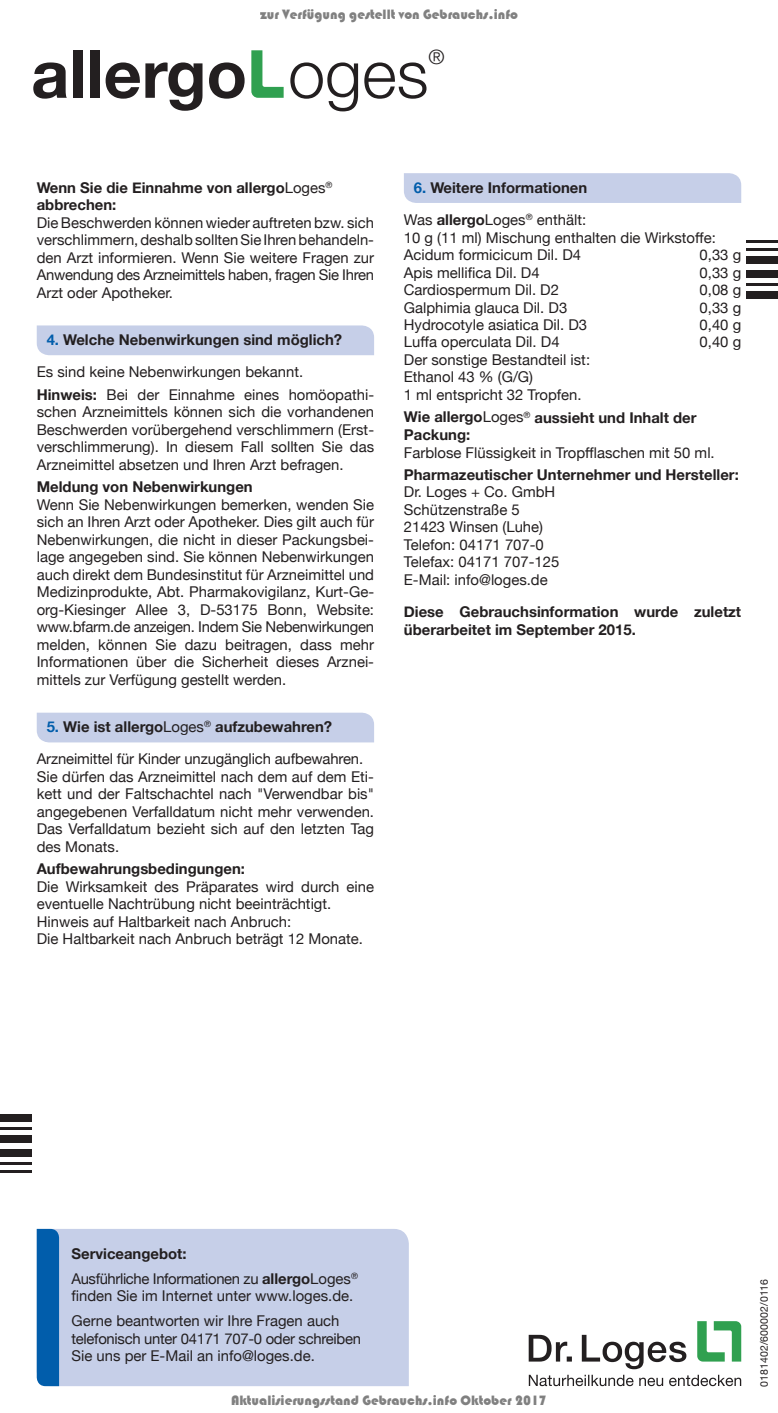
<style>
.page{position:relative;width:778px;height:1413px;background:#fff}
.page>*{position:absolute;margin:0;border:0;box-sizing:border-box;transform-origin:0 0}
.t1{font:700 66.5px "Helvetica Neue";color:#231f20}
.t2{font:300 20.12px "Helvetica Neue";color:#231f20}
.t3{font:14.88px/17.5px "Helvetica Neue";color:#231f20}
.t4{font:700 14.88px/17.5px "Helvetica Neue";color:#231f20}
.t5{font:14.88px/17.5px "Helvetica Neue";letter-spacing:-.02em;color:#231f20}
.t6{font:14.88px/25px "Helvetica Neue";letter-spacing:-.025em;color:#231f20}
.t7{font:14px "Bauhaus 93";color:rgb(0 0 0/.5)}
.t8{font:10.5px "Helvetica Neue";letter-spacing:.01em;color:#231f20}
.s1{font-weight:300}
.s2{font-weight:400}
.s3{font-weight:700;color:#015dab}
.s4{font-weight:700}
.s5{color:#015dab}
</style>
<div class="page">
<svg style="left:251px;top:50px;width:33px;height:48px"></svg>
<hr style="left:746px;top:240px;width:32px;height:3px;background:#231f20">
<hr style="left:746px;top:248px;width:32px;height:3px;background:#231f20">
<div style="left:746px;top:257px;width:32px;height:7px;background:#231f20"></div>
<hr style="left:746px;top:283px;width:32px;height:2px;background:#231f20">
<div style="left:746px;top:270px;width:32px;height:8px;background:#231f20"></div>
<div style="left:746px;top:291px;width:32px;height:8px;background:#231f20"></div>
<hr style="left:0;top:1170px;width:32px;height:3px;background:#231f20">
<hr style="left:0;top:1162px;width:32px;height:3px;background:#231f20">
<div style="left:0;top:1149px;width:32px;height:7px;background:#231f20"></div>
<hr style="left:0;top:1128px;width:32px;height:2px;background:#231f20">
<div style="left:0;top:1135px;width:32px;height:8px;background:#231f20"></div>
<div style="left:0;top:1114px;width:32px;height:8px;background:#231f20"></div>
<div style="left:37px;top:325px;width:337px;height:30px;background:#c6cfe8"></div>
<div style="left:404px;top:173px;width:337px;height:30px;background:#c6cfe8"></div>
<div style="left:37px;top:713px;width:337px;height:29px;background:#c6cfe8"></div>
<div style="left:59px;top:1229px;width:350px;height:157px;background:#c6cfe8"></div>
<div style="left:37px;top:1229px;width:22px;height:157px;background:#015dab"></div>
<svg style="left:529px;top:1335px;width:157px;height:34px"></svg>
<svg style="left:529px;top:1375px;width:212px;height:11px"></svg>
<svg style="left:697px;top:1321px;width:44px;height:40px"></svg>
<p class="t7" style="left:260px;top:7px;width:259px">zur Verfügung gestellt von Gebrauchs.info</p>
<h1 class="t1" style="left:31px;top:22px;width:399px">allergo <span class="s1">oges</span></h1>
<h2 class="t2" style="left:429px;top:40px;width:18px">®</h2>
<p class="t4" style="left:37px;top:179px;width:297px">Wenn Sie die Einnahme von allergo<span class="s2">Loges</span><sup>® </sup>abbrechen:</p>
<p class="t3" style="left:37px;top:214px;width:339px;text-align:justify">Die Beschwerden können wieder auftreten bzw. sich verschlimmern, deshalb sollten Sie Ihren behandeln&shy;den Arzt informieren. Wenn Sie weitere Fragen zur Anwendung des Arzneimittels haben, fragen Sie Ihren Arzt oder Apotheker.</p>
<p class="t3" style="left:37px;top:324px;width:307px;line-height:32.4px;text-indent:10px"><span class="s3">4.</span> <span class="s4">Welche Nebenwirkungen sind möglich?<br></span>Es sind keine Nebenwirkungen bekannt.</p>
<p class="t3" style="left:37px;top:387px;width:339px;text-align:justify"><span class="s4">Hinweis:</span> Bei der Einnahme eines homöopathi&shy;schen Arzneimittels können sich die vorhandenen Beschwerden vorübergehend verschlimmern (Erst&shy;verschlimmerung). In diesem Fall sollten Sie das Arzneimittel absetzen und Ihren Arzt befragen.</p>
<p class="t4" style="left:37px;top:478px;width:217px">Meldung von Nebenwirkungen</p>
<p class="t3" style="left:37px;top:496px;width:339px;text-align:justify">Wenn Sie Nebenwirkungen bemerken, wenden Sie sich an Ihren Arzt oder Apotheker. Dies gilt auch für Nebenwirkungen, die nicht in dieser Packungsbei&shy;lage angegeben sind. Sie können Nebenwirkungen auch direkt dem Bundesinstitut für Arzneimittel und Medizinprodukte, Abt. Pharmakovigilanz, Kurt-Ge&shy;org-Kiesinger Allee 3, D-53175 Bonn, Website: www.bfarm.de anzeigen. Indem Sie Nebenwirkungen melden, können Sie dazu beitragen, dass mehr Informationen über die Sicherheit dieses Arznei&shy;mittels zur Verfügung gestellt werden.</p>
<p class="t3" style="left:37px;top:711px;width:328px;line-height:32.4px;text-indent:10px"><span class="s3">5.</span> <span class="s4">Wie ist allergo</span>Loges<sup>®</sup> <span class="s4">aufzubewahren?<br></span>Arzneimittel für Kinder unzugänglich aufbewahren.</p>
<p class="t3" style="left:37px;top:769px;width:339px;text-align:justify">Sie dürfen das Arzneimittel nach dem auf dem Eti&shy;kett und der Faltschachtel nach "Verwendbar bis" angegebenen Verfalldatum nicht mehr verwenden.<br>Das Verfalldatum bezieht sich auf den letzten Tag des Monats.</p>
<p class="t4" style="left:37px;top:861px;width:210px">Aufbewahrungsbedingungen:</p>
<p class="t3" style="left:37px;top:879px;width:339px">Die Wirksamkeit des Präparates wird durch eine eventuelle Nachtrübung nicht beeinträchtigt.<br>Hinweis auf Haltbarkeit nach Anbruch:<br>Die Haltbarkeit nach Anbruch beträgt 12 Monate.</p>
<p class="t4" style="left:404px;top:171px;width:185px;line-height:32.4px;text-align:right"><span class="s5">6.</span> Weitere Informationen<br><span class="s2">Was</span> allergo<span class="s2">Loges</span><sup>®</sup> <span class="s2">enthält:</span></p>
<p class="t3" style="left:404px;top:229px;width:313px">10 g (11 ml) Mischung enthalten die Wirkstoffe:<br>Acidum formicicum Dil. D4</p>
<p class="t3" style="left:700px;top:247px;width:43px">0,33 g</p>
<p class="t3" style="left:404px;top:264px;width:137px">Apis mellifica Dil. D4</p>
<p class="t3" style="left:700px;top:264px;width:43px">0,33 g</p>
<p class="t3" style="left:404px;top:282px;width:157px">Cardiospermum Dil. D2</p>
<p class="t3" style="left:700px;top:282px;width:43px">0,08 g</p>
<p class="t3" style="left:404px;top:299px;width:165px">Galphimia glauca Dil. D3</p>
<p class="t3" style="left:700px;top:299px;width:43px">0,33 g</p>
<p class="t3" style="left:404px;top:317px;width:185px">Hydrocotyle asiatica Dil. D3</p>
<p class="t3" style="left:700px;top:317px;width:43px">0,40 g</p>
<p class="t3" style="left:404px;top:334px;width:157px">Luffa operculata Dil. D4</p>
<p class="t3" style="left:700px;top:334px;width:43px">0,40 g</p>
<p class="t3" style="left:404px;top:352px;width:188px">Der sonstige Bestandteil ist:<br>Ethanol 43 % (G/G)<br>1 ml entspricht 32 Tropfen.</p>
<p class="t4" style="left:404px;top:409px;width:294px">Wie allergo<span class="s2">Loges</span><sup>®</sup> aussieht und Inhalt der<br>Packung:</p>
<p class="t3" style="left:404px;top:444px;width:312px">Farblose Flüssigkeit in Tropfflaschen mit 50 ml.</p>
<p class="t4" style="left:404px;top:466px;width:336px">Pharmazeutischer Unternehmer und Hersteller:</p>
<p class="t3" style="left:404px;top:484px;width:157px">Dr. Loges + Co. GmbH<br>Schützenstraße 5<br>21423 Winsen (Luhe)<br>Telefon: 04171 707-0<br>Telefax: 04171 707-125<br>E-Mail: info@loges.de</p>
<p class="t4" style="left:404px;top:604px;width:339px">Diese Gebrauchsinformation wurde zuletzt überarbeitet im September 2015.</p>
<p class="t6" style="left:71px;top:1242px;width:288px"><span class="s4">Serviceangebot:<br></span>Ausführliche Informationen zu <span class="s4">allergo</span>Loges<sup>®</sup></p>
<p class="t3" style="left:71px;top:1284px;width:283px;line-height:25px">finden Sie im Internet unter www.loges.de.<br>Gerne beantworten wir Ihre Fragen auch</p>
<p class="t5" style="left:71px;top:1331px;width:291px">telefonisch unter 04171 707-0 oder schreiben<br>Sie uns per E-Mail an info@loges.de.</p>
<p class="t7" style="left:231px;top:1392px;width:317px">Aktualisierungsstand Gebrauchs.info Oktober 2017</p>
<p class="t8" style="left:757px;top:1387px;width:110px;rotate:-90deg">0181402/600002/0116</p>
</div>
